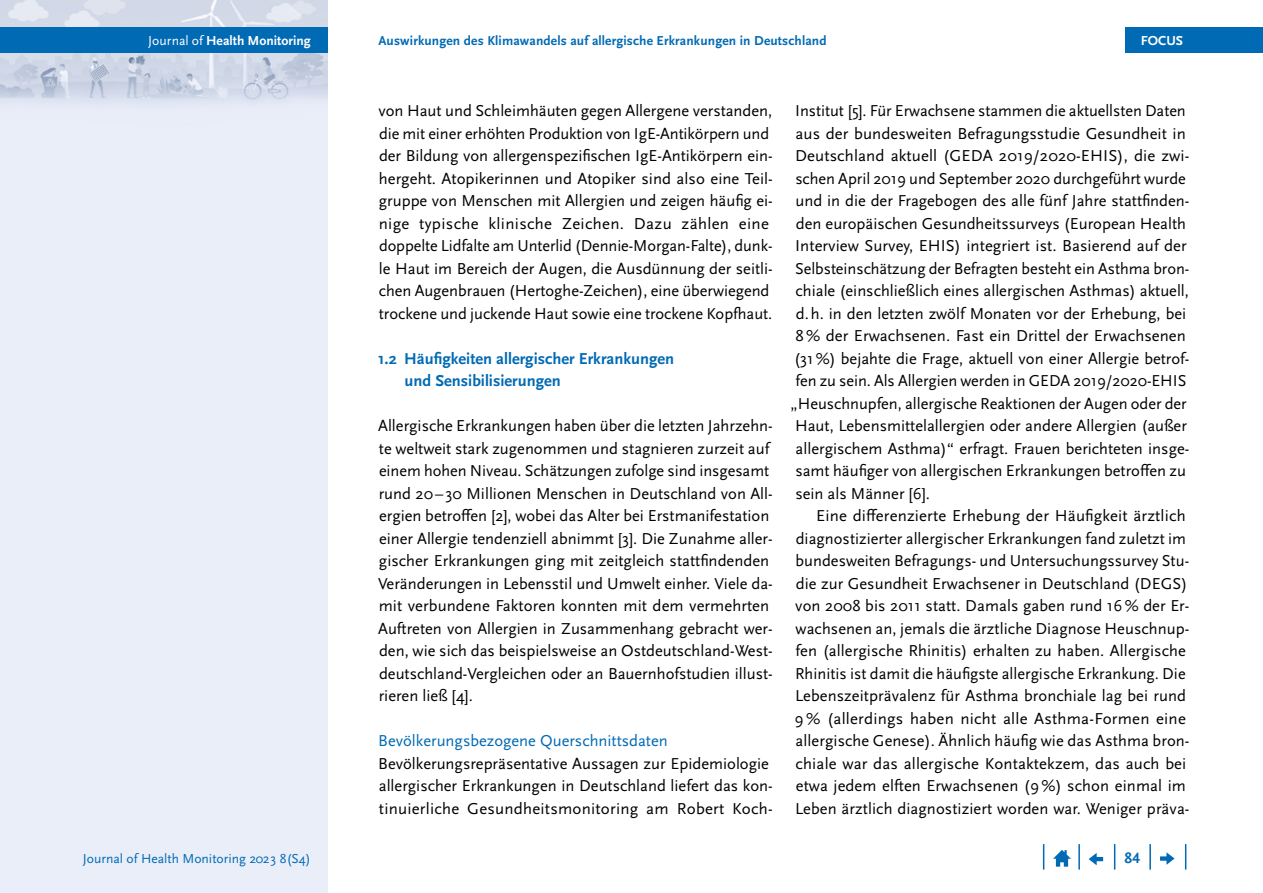
<style>
.page{position:relative;width:1263px;height:893px;background:#fff}
.page>*{position:absolute;margin:0;border:0;box-sizing:border-box;transform-origin:0 0}
.P-12_15_Standard-Einzug{font:16.5px/22.5px "Scala Sans Pro";letter-spacing:.005em;color:#000}
.P-12_15_Standard_RKI_darf_Umbruch{font:16.5px/22.5px "Scala Sans Pro";color:#000}
.P-12_15_Standard{font:16.5px/22.5px "Scala Sans Pro";color:#000}
.H3-01-Num-solo{font:700 16.5px/22.5px "Scala Sans Pro";color:#006ab4}
.H4-Subheads-TOC{font:16.5px "Scala Sans Pro";color:#006ab4}
.t1{font:700 15.75px "Scala Sans Pro";color:#006ab4}
.t2{font:13.65px "Scala Sans Pro";color:#006ab4}
.t3{font:700 13.65px "Scala Sans Pro";color:#fff}
.t4{font:700 13.5px "Scala Sans Pro";letter-spacing:.01em;color:#006ab4}
.s1{font-weight:400}
</style>
<div class="page">
<div style="left:0;top:0;width:327px;height:893px;background:#eaeef9"></div>
<svg style="left:1185px;top:844px;width:1px;height:26px"></svg>
<hr style="left:1149px;top:844px;width:2px;height:26px;background:#006ab4">
<svg style="left:1114px;top:844px;width:1px;height:26px"></svg>
<hr style="left:1078px;top:844px;width:2px;height:26px;background:#006ab4">
<svg style="left:1043px;top:844px;width:1px;height:26px"></svg>
<div style="left:1126px;top:28px;width:137px;height:25px;background:#006ab4"></div>
<img style="left:0;top:0;width:327px;height:104px">
<div style="left:0;top:28px;width:327px;height:25px;background:#006ab4"></div>
<svg style="left:1053px;top:850px;width:18px;height:17px"></svg>
<svg style="left:1089px;top:853px;width:14px;height:12px"></svg>
<svg style="left:1160px;top:852px;width:14px;height:13px"></svg>
<p class="t3" style="left:148px;top:33px;width:164px"><span class="s1">Journal of</span> Health Monitoring</p>
<p class="t2" style="left:83px;top:850px;width:229px">Journal of Health Monitoring 2023 8(S4)</p>
<p class="t4" style="left:378px;top:33px;width:450px">Auswirkungen des Klimawandels auf allergische Erkrankungen in Deutschland</p>
<p class="t3" style="left:1141px;top:33px;width:44px">FOCUS</p>
<p class="P-12_15_Standard-Einzug" style="left:378px;top:99px;width:396px">von Haut und Schleimhäuten gegen Allergene verstanden, die mit einer erhöhten Produktion von IgE-Antikörpern und der Bildung von allergenspezifischen IgE-Antikörpern ein&shy;hergeht. Atopikerinnen und Atopiker sind also eine Teil&shy;gruppe von Menschen mit Allergien und zeigen häufig ei&shy;nige typische klinische Zeichen. Dazu zählen eine doppelte Lidfalte am Unterlid (Dennie-Morgan-Falte), dunk&shy;le Haut im Bereich der Augen, die Ausdünnung der seitli&shy;chen Augenbrauen (Hertoghe-Zeichen), eine überwiegend trockene und juckende Haut sowie eine trockene Kopfhaut.</p>
<h3 class="H3-01-Num-solo" style="left:404px;top:347px;width:271px;text-indent:-26px">1.2 Häufigkeiten allergischer Erkrankungen und Sensibilisierungen</h3>
<p class="P-12_15_Standard" style="left:378px;top:414px;width:396px">Allergische Erkrankungen haben über die letzten Jahrzehn&shy;te weltweit stark zugenommen und stagnieren zurzeit auf einem hohen Niveau. Schätzungen zufolge sind insgesamt rund 20–30 Millionen Menschen in Deutschland von All&shy;ergien betroffen [2], wobei das Alter bei Erstmanifestation einer Allergie tendenziell abnimmt [3]. Die Zunahme aller&shy;gischer Erkrankungen ging mit zeitgleich stattfindenden Veränderungen in Lebensstil und Umwelt einher. Viele da&shy;mit verbundene Faktoren konnten mit dem vermehrten Auftreten von Allergien in Zusammenhang gebracht wer&shy;den, wie sich das beispielsweise an Ostdeutschland-West&shy;deutschland-Vergleichen oder an Bauernhofstudien illust&shy;rieren ließ [4].</p>
<h4 class="H4-Subheads-TOC" style="left:378px;top:731px;width:291px">Bevölkerungsbezogene Querschnittsdaten</h4>
<p class="P-12_15_Standard_RKI_darf_Umbruch" style="left:378px;top:752px;width:396px">Bevölkerungsrepräsentative Aussagen zur Epidemiologie allergischer Erkrankungen in Deutschland liefert das kon&shy;tinuierliche Gesundheitsmonitoring am Robert Koch-</p>
<p class="P-12_15_Standard_RKI_darf_Umbruch" style="left:795px;top:99px;width:392px">Institut [5]. Für Erwachsene stammen die aktuellsten Daten</p>
<p class="P-12_15_Standard_RKI_darf_Umbruch" style="left:796px;top:122px;width:392px">aus der bundesweiten Befragungsstudie Gesundheit in</p>
<p class="P-12_15_Standard_RKI_darf_Umbruch" style="left:795px;top:144px;width:396px">Deutschland aktuell (GEDA 2019/2020-EHIS), die zwi-</p>
<p class="P-12_15_Standard_RKI_darf_Umbruch" style="left:795px;top:167px;width:392px">schen April 2019 und September 2020 durchgeführt wurde</p>
<p class="P-12_15_Standard_RKI_darf_Umbruch" style="left:795px;top:189px;width:395px">und in die der Fragebogen des alle fünf Jahre stattfinden-</p>
<p class="P-12_15_Standard_RKI_darf_Umbruch" style="left:796px;top:212px;width:392px">den europäischen Gesundheitssurveys (European Health</p>
<p class="P-12_15_Standard_RKI_darf_Umbruch" style="left:795px;top:234px;width:393px">Interview Survey, EHIS) integriert ist. Basierend auf der</p>
<p class="P-12_15_Standard_RKI_darf_Umbruch" style="left:795px;top:257px;width:396px">Selbsteinschätzung der Befragten besteht ein Asthma bron-</p>
<p class="P-12_15_Standard_RKI_darf_Umbruch" style="left:795px;top:279px;width:395px">chiale (einschließlich eines allergischen Asthmas) aktuell,</p>
<p class="P-12_15_Standard_RKI_darf_Umbruch" style="left:796px;top:302px;width:392px">d.h. in den letzten zwölf Monaten vor der Erhebung, bei</p>
<p class="P-12_15_Standard_RKI_darf_Umbruch" style="left:796px;top:324px;width:392px">8% der Erwachsenen. Fast ein Drittel der Erwachsenen</p>
<p class="P-12_15_Standard_RKI_darf_Umbruch" style="left:794px;top:347px;width:397px">(31%) bejahte die Frage, aktuell von einer Allergie betrof-</p>
<p class="P-12_15_Standard_RKI_darf_Umbruch" style="left:795px;top:369px;width:392px">fen zu sein. Als Allergien werden in GEDA 2019/2020-EHIS</p>
<p class="P-12_15_Standard_RKI_darf_Umbruch" style="left:791px;top:392px;width:398px">„Heuschnupfen, allergische Reaktionen der Augen oder der</p>
<p class="P-12_15_Standard_RKI_darf_Umbruch" style="left:795px;top:414px;width:393px">Haut, Lebensmittelallergien oder andere Allergien (außer</p>
<p class="P-12_15_Standard_RKI_darf_Umbruch" style="left:796px;top:437px;width:395px">allergischem Asthma)“ erfragt. Frauen berichteten insge-</p>
<p class="P-12_15_Standard_RKI_darf_Umbruch" style="left:795px;top:459px;width:392px">samt häufiger von allergischen Erkrankungen betroffen zu</p>
<p class="P-12_15_Standard_RKI_darf_Umbruch" style="left:795px;top:482px;width:136px">sein als Männer [6].</p>
<p class="P-12_15_Standard-Einzug" style="left:794px;top:504px;width:396px;text-indent:22px">Eine differenzierte Erhebung der Häufigkeit ärztlich diagnostizierter allergischer Erkrankungen fand zuletzt im bundesweiten Befragungs- und Untersuchungssurvey Stu&shy;die zur Gesundheit Erwachsener in Deutschland (DEGS) von 2008 bis 2011 statt. Damals gaben rund 16% der Er&shy;wachsenen an, jemals die ärztliche Diagnose Heuschnup&shy;fen (allergische Rhinitis) erhalten zu haben. Allergische Rhinitis ist damit die häufigste allergische Erkrankung. Die Lebenszeitprävalenz für Asthma bronchiale lag bei rund 9 % (allerdings haben nicht alle Asthma-Formen eine allergische Genese). Ähnlich häufig wie das Asthma bron&shy;chiale war das allergische Kontaktekzem, das auch bei etwa jedem elften Erwachsenen (9 %) schon einmal im Leben ärztlich diagnostiziert worden war. Weniger präva-</p>
<p class="t1" style="left:1124px;top:849px;width:17px">84</p>
</div>
